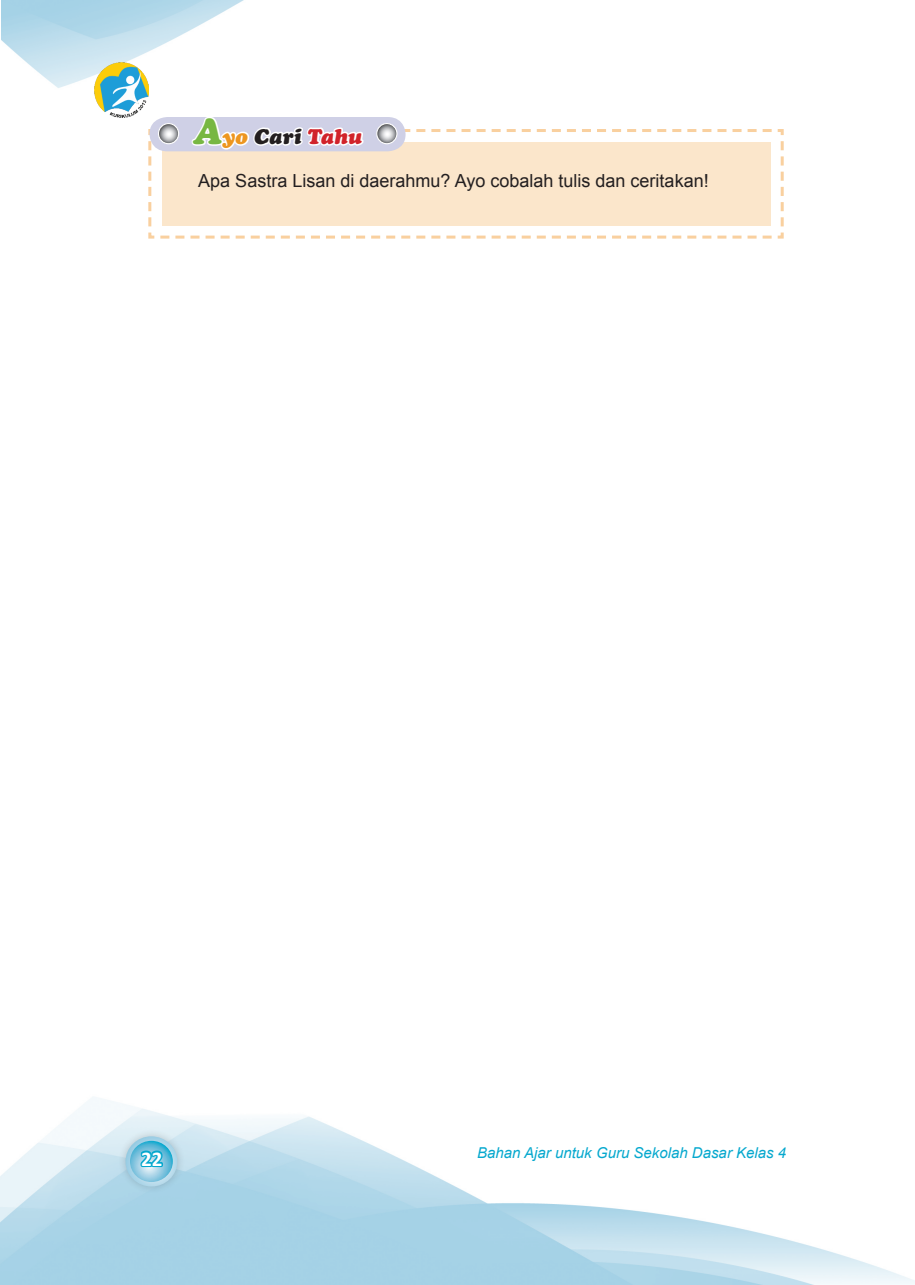
<style>
.page{position:relative;width:915px;height:1285px;background:#fff}
.page>*{position:absolute;margin:0;border:0;box-sizing:border-box;transform-origin:0 0}
.t1{font:italic 21px "Cooper Black Std";color:#231f20}
.t2{font:700 21px "Calibri";color:#fff}
.t3{font:18px "Arial";color:#231f20}
.t4{font:italic 15px "Arial";color:#05a8ce}
.s1{font-size:36px;color:#77b742}
.s2{color:#ed9620}
.s3{color:#d1232a}
</style>
<div class="page">
<img style="left:1px;top:0;width:243px;height:118px">
<img style="left:0;top:1097px;width:914px;height:187px">
<img style="left:94px;top:63px;width:54px;height:54px">
<div style="left:117px;top:1127px;width:75px;height:74px;background:#231f20;opacity:.2"></div>
<div style="left:125px;top:1136px;width:52px;height:50px;border:4px solid #fff;border-radius:50%"></div>
<svg style="left:128px;top:1138px;width:47px;height:45px;background:#7cc5de"></svg>
<svg style="left:148px;top:129px;width:636px;height:110px"></svg>
<svg style="left:148px;top:43px;width:623px;height:186px"></svg>
<p class="t1" style="left:194px;top:123px;width:169px"><span class="s1">A</span><span class="s2">yo</span> Cari <span class="s3">Tahu</span></p>
<p class="t3" style="left:198px;top:169px;width:511px">Apa Sastra Lisan di daerahmu? Ayo cobalah tulis dan ceritakan!</p>
<p class="t2" style="left:141px;top:1144px;width:23px">22</p>
<p class="t4" style="left:477px;top:1142px;width:310px">Bahan Ajar untuk Guru Sekolah Dasar Kelas 4</p>
</div>
